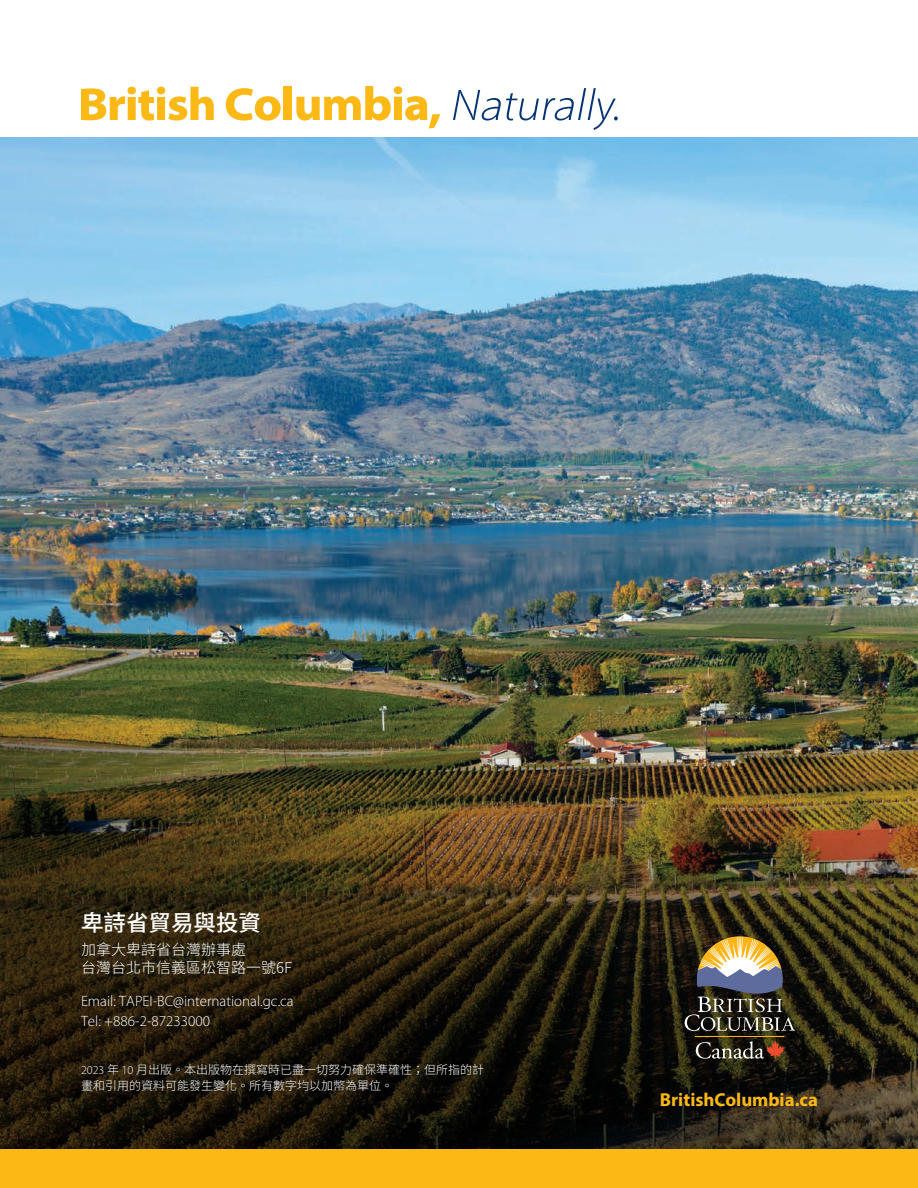
<style>
.page{position:relative;width:918px;height:1188px;background:#fff}
.page>*{position:absolute;margin:0;border:0;box-sizing:border-box;transform-origin:0 0}
.t1{font:500 22.5px "Noto Sans CJ Ktc";color:#fff}
.t2{font:700 18.75px "Myriad Pro";color:#fcb814}
.t3{font:300 15px "Myriad Pro";color:#fff}
.t4{font:300 15px "Noto Sans CJ Ktc";color:#fff}
.t5{font:300 12px/16.5px "Noto Sans CJ Ktc";color:#fff}
.s1{font-family:"Myriad Pro"}
</style>
<div class="page">
<img style="left:0;top:137px;width:918px;height:446px">
<img style="left:0;top:583px;width:918px;height:566px">
<svg style="left:81px;top:87px;width:133px;height:34px"></svg>
<svg style="left:226px;top:88px;width:55px;height:33px"></svg>
<div style="left:284px;top:87px;width:8px;height:33px;background:#fcb814"></div>
<svg style="left:296px;top:86px;width:144px;height:42px"></svg>
<svg style="left:453px;top:88px;width:165px;height:42px"></svg>
<div style="left:0;top:1149px;width:918px;height:39px;background:#fcb814"></div>
<hr style="left:696px;top:1036px;width:88px;height:1px;background:#fbb416">
<svg style="left:685px;top:936px;width:110px;height:95px;background:#675f4d"></svg>
<svg style="left:696px;top:1041px;width:88px;height:18px;background:#574638"></svg>
<p class="t1" style="left:81px;top:910px;width:181px">卑詩省貿易與投資</p>
<p class="t4" style="left:81px;top:941px;width:166px">加拿大卑詩省台灣辦事處</p>
<p class="t4" style="left:81px;top:959px;width:213px">台灣台北市信義區松智路一號6F</p>
<p class="t3" style="left:81px;top:992px;width:214px">Email: TAPEI-BC@international.gc.ca</p>
<p class="t3" style="left:81px;top:1012px;width:131px">Tel: +886-2-87233000</p>
<p class="t5" style="left:81px;top:1061px;width:405px"><span class="s1">2023</span> 年 <span class="s1">10</span> 月出版。本出版物在撰寫時已盡一切努力確保準確性；但所指的計畫和引用的資料可能發生變化。所有數字均以加幣為單位。</p>
<p class="t2" style="left:660px;top:1087px;width:160px">BritishColumbia.ca</p>
</div>
